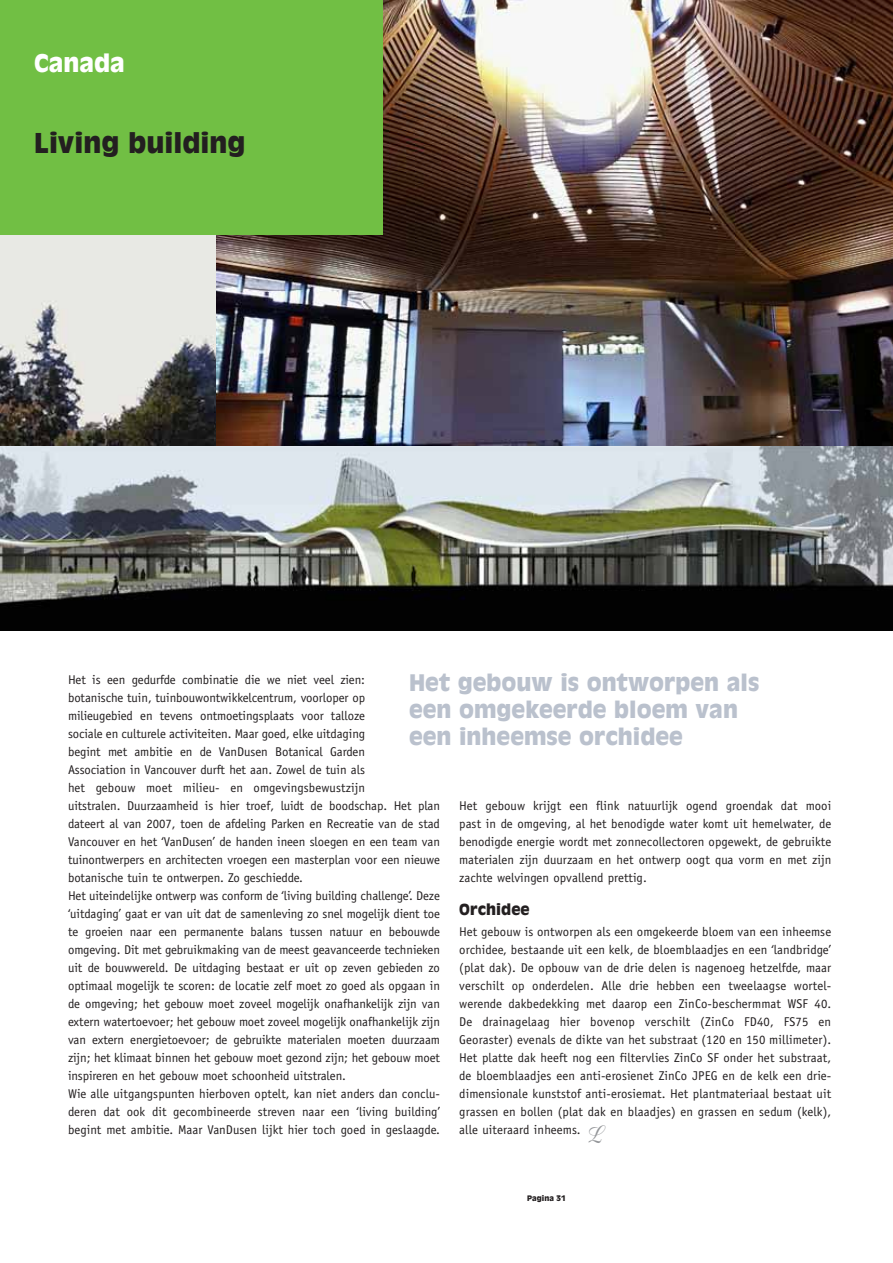
<style>
.page{position:relative;width:893px;height:1263px;background:#fff}
.page>*{position:absolute;margin:0;border:0;box-sizing:border-box;transform-origin:0 0}
.t1{font:900 27px "Antique Olive";color:#231f20}
.t2{font:900 24px "Antique Olive";color:#fff}
.t3{font:900 22.5px/27px "Antique Olive";color:#bac1cd}
.t4{font:900 15px "Antique Olive";letter-spacing:.005em;color:#231f20}
.t5{font:12.75px/18px "Officina Sans";letter-spacing:-.005em;color:#231f20;text-align:justify}
.t6{font:900 7.5px "Antique Olive";color:#231f20}
.s1{font-family:"Poppl Exquisit";font-size:20.25px;color:#939598}
</style>
<div class="page">
<img style="left:0;top:234px;width:217px;height:212px">
<img style="left:217px;top:0;width:676px;height:446px">
<div style="left:0;top:0;width:383px;height:234px;background:#71bf44"></div>
<img style="left:0;top:446px;width:893px;height:184px">
<h2 class="t2" style="left:34px;top:49px;width:92px">Canada</h2>
<h1 class="t1" style="left:34px;top:127px;width:213px">Living building</h1>
<h3 class="t3" style="left:409px;top:669px;width:352px">Het gebouw is ontworpen als een omgekeerde bloem van een inheemse orchidee</h3>
<p class="t5" style="left:68px;top:671px;width:374px;text-align:left">Het is een gedurfde combinatie die we niet veel zien:<br>botanische tuin, tuinbouwontwikkelcentrum, voorloper op<br>milieugebied en tevens ontmoetingsplaats voor talloze<br>sociale en culturele activiteiten. Maar goed, elke uitdaging<br>begint met ambitie en de VanDusen Botanical Garden<br>Association in Vancouver durft het aan. Zowel de tuin als<br>het gebouw moet milieu- en omgevingsbewustzijn<br>uitstralen. Duurzaamheid is hier troef, luidt de boodschap. Het plan dateert al van 2007, toen de afdeling Parken en Recreatie van de stad Vancouver en het ‘VanDusen’ de handen ineen sloegen en een team van tuinontwerpers en architecten vroegen een masterplan voor een nieuwe botanische tuin te ontwerpen. Zo geschiedde.<br>Het uiteindelijke ontwerp was conform de ‘living building challenge’. Deze ‘uitdaging’ gaat er van uit dat de samenleving zo snel mogelijk dient toe te groeien naar een permanente balans tussen natuur en bebouwde omgeving. Dit met gebruikmaking van de meest geavanceerde technieken uit de bouwwereld. De uitdaging bestaat er uit op zeven gebieden zo optimaal mogelijk te scoren: de locatie zelf moet zo goed als opgaan in de omgeving; het gebouw moet zoveel mogelijk onafhankelijk zijn van extern watertoevoer; het gebouw moet zoveel mogelijk onafhankelijk zijn van extern energietoevoer; de gebruikte materialen moeten duurzaam zijn; het klimaat binnen het gebouw moet gezond zijn; het gebouw moet inspireren en het gebouw moet schoonheid uitstralen.<br>Wie alle uitgangspunten hierboven optelt, kan niet anders dan conclu&shy;deren dat ook dit gecombineerde streven naar een ‘living building’ begint met ambitie. Maar VanDusen lijkt hier toch goed in geslaagde.</p>
<p class="t5" style="left:459px;top:797px;width:374px">Het gebouw krijgt een flink natuurlijk ogend groendak dat mooi past in de omgeving, al het benodigde water komt uit hemelwater, de benodigde energie wordt met zonnecollectoren opgewekt, de gebruikte materialen zijn duurzaam en het ontwerp oogt qua vorm en met zijn zachte welvingen opvallend prettig.</p>
<p class="t4" style="left:459px;top:901px;width:72px">Orchidee</p>
<p class="t5" style="left:459px;top:923px;width:374px">Het gebouw is ontworpen als een omgekeerde bloem van een inheemse orchidee, bestaande uit een kelk, de bloemblaadjes en een ‘landbridge’ (plat dak). De opbouw van de drie delen is nagenoeg hetzelfde, maar verschilt op onderdelen. Alle drie hebben een tweelaagse wortel&shy;werende dakbedekking met daarop een ZinCo-beschermmat WSF 40.<br>De drainagelaag hier bovenop verschilt (ZinCo FD40, FS75 en Georaster) evenals de dikte van het substraat (120 en 150 millimeter).<br>Het platte dak heeft nog een filtervlies ZinCo SF onder het substraat, de bloemblaadjes een anti-erosienet ZinCo JPEG en de kelk een drie&shy;dimensionale kunststof anti-erosiemat. Het plantmateriaal bestaat uit grassen en bollen (plat dak en blaadjes) en grassen en sedum (kelk), alle uiteraard inheems. <span class="s1">L</span></p>
<p class="t6" style="left:527px;top:1194px;width:40px">Pagina 31</p>
</div>
